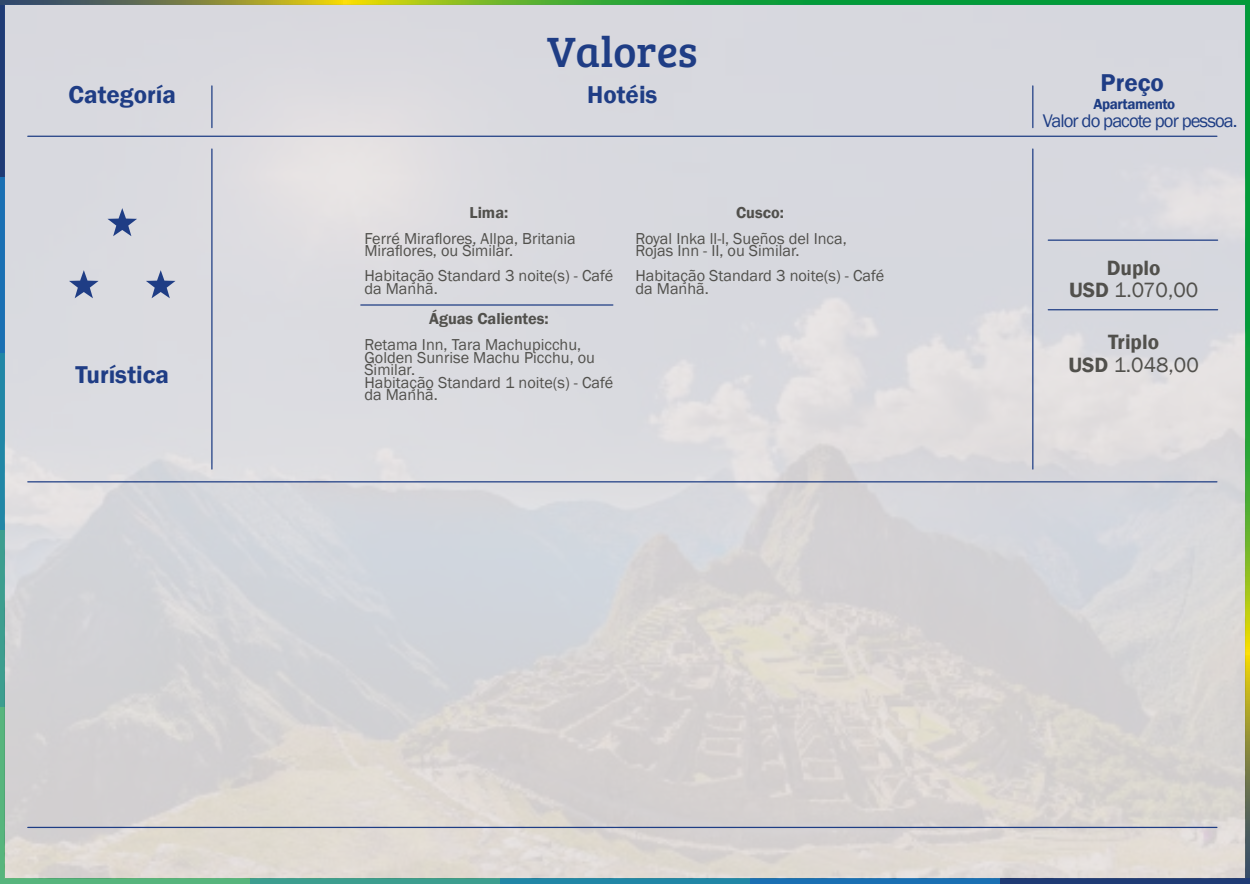
<style>
.page{position:relative;width:1250px;height:884px;background:#fff}
.page>*{position:absolute;margin:0;border:0;box-sizing:border-box;transform-origin:0 0}
.t1{font:43.75px "Bree Serif";color:#1f3d85}
.t2{font:600 25px "Franklin Gothic";color:#1f3d85}
.t3{font:600 21.25px/22.5px "Franklin Gothic";color:#51504c;text-align:center}
.t4{font:18.75px "Franklin Gothic";letter-spacing:-.05em;color:#1e3d84}
.t5{font:16.25px/12.5px "Franklin Gothic";color:#51504c}
.t6{font:600 16.25px "Franklin Gothic";color:#51504c}
.t7{font:600 15px "Franklin Gothic";letter-spacing:-.03em;color:#1e3d84}
.s1{font-weight:400}
</style>
<div class="page">
<div style="left:0;top:707px;width:5px;height:176px;background:#57b57d"></div>
<div style="left:0;top:530px;width:5px;height:177px;background:#3d9e8f"></div>
<div style="left:0;top:353px;width:5px;height:177px;background:#2187a6"></div>
<div style="left:0;top:176px;width:5px;height:177px;background:#1a70b3"></div>
<div style="left:0;top:0;width:5px;height:176px;background:#1f3b75"></div>
<svg style="left:0;top:0;width:1246px;height:5px;background:#449b39"></svg>
<svg style="left:1246px;top:0;width:4px;height:878px;background:#439e35"></svg>
<div style="left:0;top:878px;width:250px;height:5px;background:#57b57d"></div>
<div style="left:250px;top:878px;width:250px;height:5px;background:#3d9e8f"></div>
<div style="left:500px;top:878px;width:250px;height:5px;background:#2187a6"></div>
<div style="left:750px;top:878px;width:250px;height:5px;background:#1a70b3"></div>
<div style="left:1000px;top:878px;width:250px;height:5px;background:#1f3b75"></div>
<img style="left:5px;top:5px;width:1241px;height:873px">
<hr style="left:1048px;top:239px;width:170px;height:2px;background:#1e3d84">
<hr style="left:1048px;top:309px;width:170px;height:1px;background:#1e3d84">
<hr style="left:28px;top:136px;width:1189px;height:1px;background:#1e3d84">
<hr style="left:28px;top:481px;width:1189px;height:1px;background:#1e3d84">
<hr style="left:28px;top:826px;width:1189px;height:1px;background:#1e3d84">
<hr style="left:211px;top:149px;width:2px;height:320px;background:#1e3d84">
<hr style="left:211px;top:86px;width:2px;height:42px;background:#1e3d84">
<hr style="left:1032px;top:86px;width:1px;height:42px;background:#1e3d84">
<hr style="left:1032px;top:149px;width:1px;height:320px;background:#1e3d84">
<svg style="left:107px;top:208px;width:30px;height:28px"></svg>
<svg style="left:146px;top:270px;width:30px;height:28px"></svg>
<svg style="left:69px;top:270px;width:30px;height:28px"></svg>
<hr style="left:361px;top:304px;width:252px;height:1px;background:#1e3d84">
<h1 class="t1" style="left:547px;top:20px;width:152px">Valores</h1>
<h2 class="t2" style="left:69px;top:80px;width:109px">Categoría</h2>
<h2 class="t2" style="left:587px;top:80px;width:72px">Hotéis</h2>
<h2 class="t2" style="left:75px;top:359px;width:95px">Turística</h2>
<p class="t6" style="left:470px;top:202px;width:40px">Lima:</p>
<p class="t5" style="left:364px;top:232px;width:213px">Ferré Miraflores, Allpa, Britania<br>Miraflores, ou Similar.</p>
<p class="t5" style="left:364px;top:270px;width:251px">Habitação Standard 3 noite(s) - Café da Manhã.</p>
<p class="t6" style="left:429px;top:308px;width:121px">Águas Calientes:</p>
<p class="t5" style="left:364px;top:339px;width:251px">Retama Inn, Tara Machupicchu,<br>Golden Sunrise Machu Picchu, ou<br>Similar.<br>Habitação Standard 1 noite(s) - Café da Manhã.</p>
<p class="t6" style="left:736px;top:202px;width:49px">Cusco:</p>
<p class="t5" style="left:635px;top:232px;width:213px">Royal Inka ll-l, Sueños del Inca,<br>Rojas Inn - II, ou Similar.</p>
<p class="t5" style="left:635px;top:270px;width:251px">Habitação Standard 3 noite(s) - Café da Manhã.</p>
<h2 class="t2" style="left:1101px;top:67px;width:65px">Preço</h2>
<p class="t4" style="left:1043px;top:109px;width:196px">Valor do pacote por pessoa.</p>
<p class="t7" style="left:1094px;top:94px;width:83px">Apartamento</p>
<h3 class="t3" style="left:1069px;top:257px;width:131px">Duplo<br>USD <span class="s1">1.070,00</span></h3>
<h3 class="t3" style="left:1068px;top:331px;width:132px">Triplo<br>USD <span class="s1">1.048,00</span></h3>
</div>
